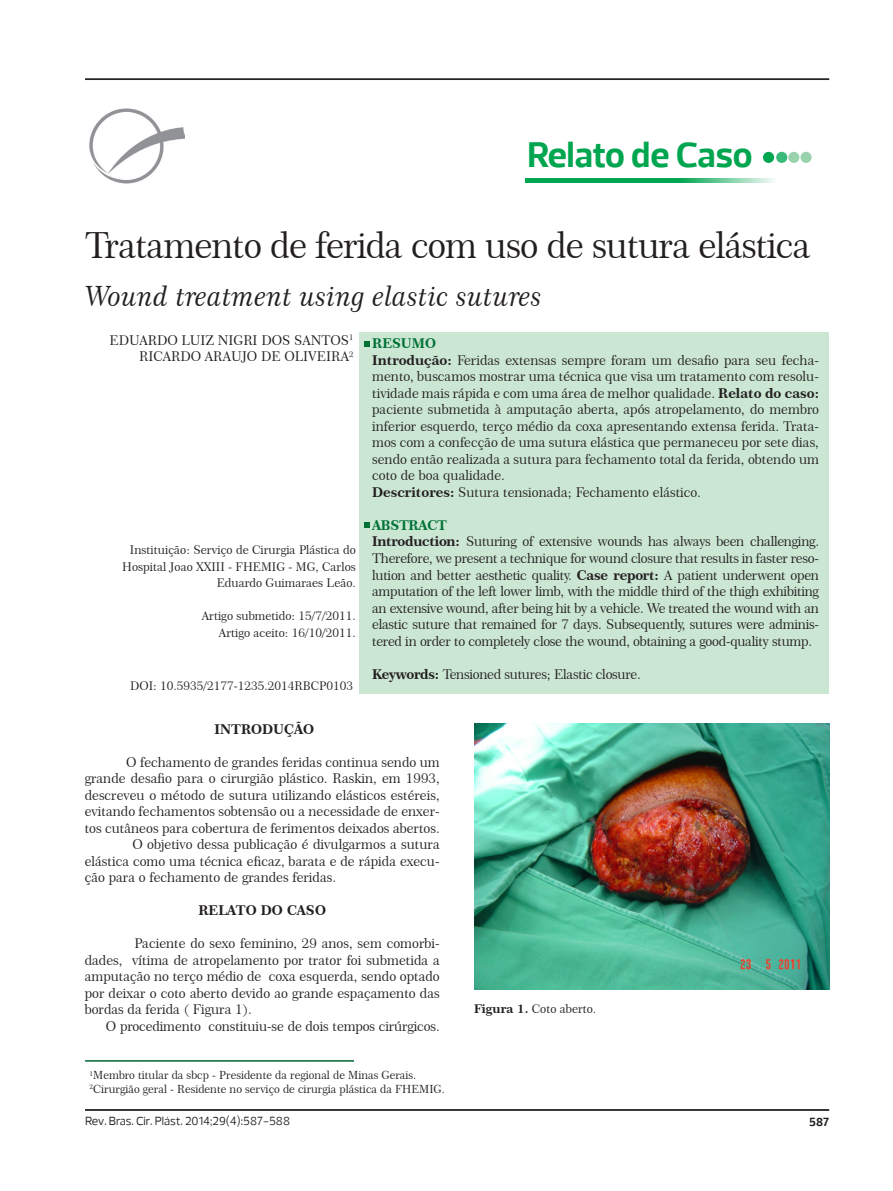
<style>
.page{position:relative;width:893px;height:1191px;background:#fff}
.page>*{position:absolute;margin:0;border:0;box-sizing:border-box;transform-origin:0 0}
.t1{font:36px "Century 751 BT Roman No 2 B";letter-spacing:-.025em;color:#231f20}
.t2{font:700 36px "Prelo";color:#00a54f}
.t3{font:27.9px "Century 751 BT No 2 Italic B";color:#231f20}
.t4{font:13.5px/16.5px "Century 751 BT Roman No 2 B";color:#231f20;text-align:justify}
.t5{font:13.5px "Century 751 BT Roman No 2 B";letter-spacing:-.02em;color:#231f20}
.t6{font:13.5px "Century 751 BT Bold B";color:#231f20}
.t7{font:13.5px "Century 751 BT Bold B";letter-spacing:-.02em;color:#007236}
.t8{font:12px/16.5px "Century 751 BT Roman No 2 B";color:#231f20;text-align:right}
.t9{font:12px "Prelo";color:#231f20}
.t10{font:700 12px "Prelo";color:#231f20}
.t11{font:11.25px "Century 751 BT Roman No 2 B";color:#231f20}
.s1{font-family:"Century 751 BT Bold B"}
</style>
<div class="page">
<hr style="left:85px;top:79px;width:744px;height:1px;background:#231f20">
<hr style="left:85px;top:1109px;width:744px;height:1px;background:#231f20">
<hr style="left:85px;top:1110px;width:744px;height:1px;background:#231f20">
<img style="left:89px;top:109px;width:95px;height:74px">
<svg style="left:525px;top:179px;width:249px;height:4px"></svg>
<div style="left:763px;top:152px;width:11px;height:11px;background:#00a54f;border-radius:50%"></div>
<div style="left:788px;top:152px;width:11px;height:11px;background:#9ad2ae;border-radius:50%"></div>
<div style="left:776px;top:152px;width:11px;height:11px;background:#39b97a;border-radius:50%"></div>
<div style="left:800px;top:152px;width:12px;height:11px;background:#9ad2ae;border-radius:50%"></div>
<hr style="left:85px;top:1060px;width:269px;height:1px;background:#006531">
<div style="left:360px;top:332px;width:469px;height:361px;background:#cbe6d3"></div>
<svg style="left:364px;top:341px;width:5px;height:5px"></svg>
<svg style="left:364px;top:522px;width:5px;height:5px"></svg>
<img style="left:474px;top:723px;width:355px;height:267px">
<p class="t2" style="left:527px;top:133px;width:227px">Relato de Caso</p>
<p class="t1" style="left:85px;top:223px;width:727px">Tratamento de ferida com uso de sutura elástica</p>
<p class="t3" style="left:85px;top:279px;width:458px">Wound treatment using elastic sutures</p>
<p class="t4" style="left:109px;top:332px;width:246px">EDUARDO LUIZ NIGRI DOS SANTOS<sup>1</sup></p>
<p class="t4" style="left:139px;top:348px;width:216px">RICARDO ARAUJO DE OLIVEIRA<sup>2</sup></p>
<p class="t8" style="left:122px;top:542px;width:235px">Instituição: Serviço de Cirurgia Plástica do<br>Hospital Joao XXIII - FHEMIG - MG, Carlos<br>Eduardo Guimaraes Leão.</p>
<p class="t8" style="left:202px;top:608px;width:156px">Artigo submetido: 15/7/2011.</p>
<p class="t8" style="left:219px;top:624px;width:138px">Artigo aceito: 16/10/2011.</p>
<p class="t8" style="left:130px;top:677px;width:225px">DOI: 10.5935/2177-1235.2014RBCP0103</p>
<p class="t7" style="left:372px;top:335px;width:65px">RESUMO</p>
<p class="t4" style="left:372px;top:352px;width:448px"><span class="s1">Introdução:</span> Feridas extensas sempre foram um desafio para seu fecha&shy;mento, buscamos mostrar uma técnica que visa um tratamento com resolu&shy;tividade mais rápida e com uma área de melhor qualidade. <span class="s1">Relato do caso: </span>paciente submetida à amputação aberta, após atropelamento, do membro inferior esquerdo, terço médio da coxa apresentando extensa ferida. Trata&shy;mos com a confecção de uma sutura elástica que permaneceu por sete dias, sendo então realizada a sutura para fechamento total da ferida, obtendo um coto de boa qualidade.</p>
<p class="t4" style="left:372px;top:484px;width:330px"><span class="s1">Descritores:</span> Sutura tensionada; Fechamento elástico.</p>
<p class="t7" style="left:372px;top:517px;width:76px">ABSTRACT</p>
<p class="t4" style="left:372px;top:533px;width:448px"><span class="s1">Introduction:</span> Suturing of extensive wounds has always been challenging.<br>Therefore, we present a technique for wound closure that results in faster reso&shy;lution and better aesthetic quality. <span class="s1">Case report:</span> A patient underwent open amputation of the left lower limb, with the middle third of the thigh exhibiting an extensive wound, after being hit by a vehicle. We treated the wound with an elastic suture that remained for 7 days. Subsequently, sutures were adminis&shy;tered in order to completely close the wound, obtaining a good-quality stump.</p>
<p class="t5" style="left:372px;top:665px;width:270px"><span class="s1">Keywords:</span> Tensioned sutures; Elastic closure.</p>
<p class="t6" style="left:215px;top:720px;width:101px">INTRODUÇÃO</p>
<p class="t4" style="left:85px;top:753px;width:357px;text-indent:42px">O fechamento de grandes feridas continua sendo um grande desafio para o cirurgião plástico. Raskin, em 1993, descreveu o método de sutura utilizando elásticos estéreis, evitando fechamentos sobtensão ou a necessidade de enxer&shy;tos cutâneos para cobertura de ferimentos deixados abertos.</p>
<p class="t4" style="left:85px;top:836px;width:357px;text-indent:48px">O objetivo dessa publicação é divulgarmos a sutura elástica como uma técnica eficaz, barata e de rápida execu&shy;ção para o fechamento de grandes feridas.</p>
<p class="t6" style="left:198px;top:902px;width:129px">RELATO DO CASO</p>
<p class="t4" style="left:85px;top:935px;width:357px;text-indent:50px">Paciente do sexo feminino, 29 anos, sem comorbi&shy;dades, vítima de atropelamento por trator foi submetida a amputação no terço médio de coxa esquerda, sendo optado por deixar o coto aberto devido ao grande espaçamento das bordas da ferida ( Figura 1).</p>
<p class="t4" style="left:106px;top:1017px;width:335px">O procedimento constituiu-se de dois tempos cirúrgicos.</p>
<p class="t11" style="left:90px;top:1068px;width:328px"><sup>1</sup>Membro titular da sbcp - Presidente da regional de Minas Gerais.</p>
<p class="t11" style="left:90px;top:1082px;width:357px"><sup>2</sup>Cirurgião geral - Residente no serviço de cirurgia plástica da FHEMIG.</p>
<p class="t9" style="left:85px;top:1113px;width:207px">Rev. Bras. Cir. Plást. 2014;29(4):587-588</p>
<p class="t8" style="left:474px;top:1000px;width:124px"><span class="s1">Figura 1.</span> Coto aberto.</p>
<p class="t10" style="left:809px;top:1114px;width:21px">587</p>
</div>
